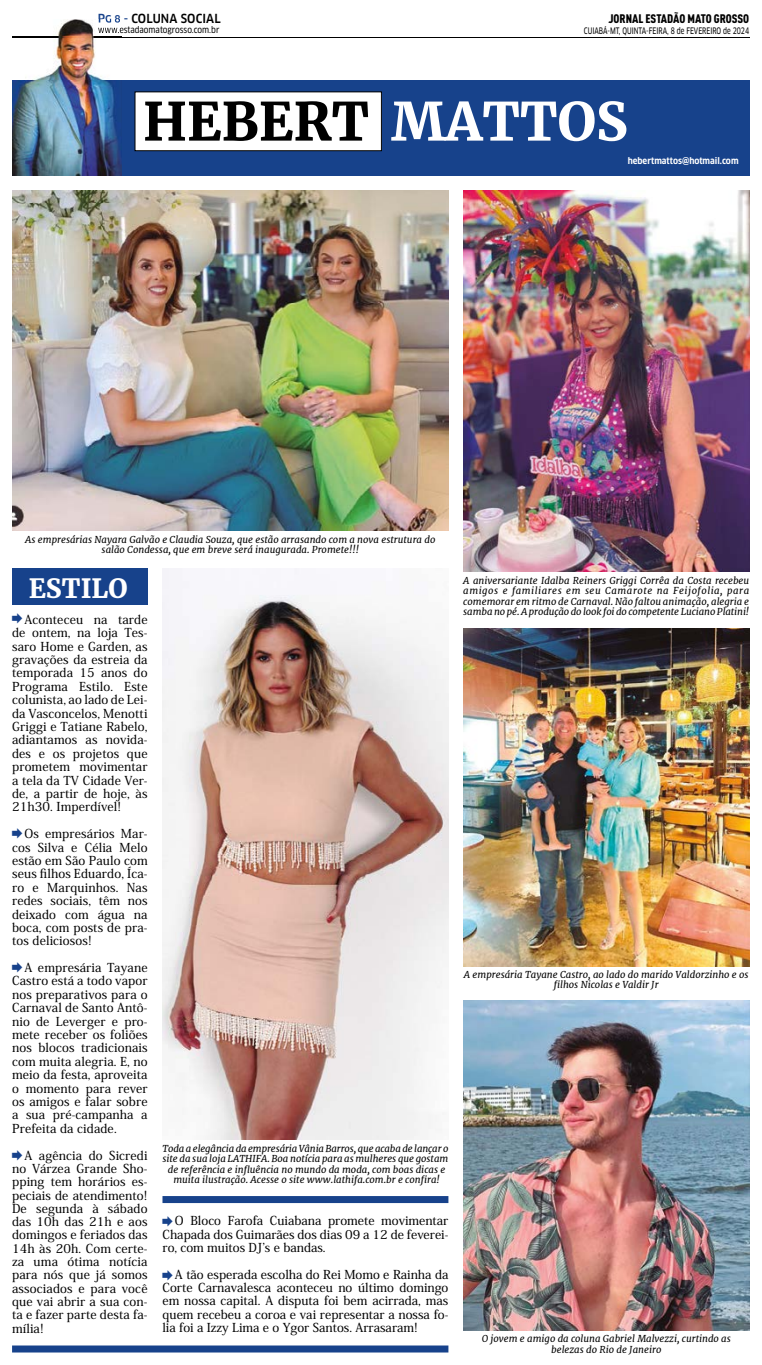
<style>
.page{position:relative;width:762px;height:1365px;background:#fff}
.page>*{position:absolute;margin:0;border:0;box-sizing:border-box;transform-origin:0 0}
.t1{font:700 52.5px "Merriweather";color:#000}
.t2{font:700 26.25px "Merriweather";color:#fff}
.t3{font:500 12.25px/13.4px "Koz Min Pro";letter-spacing:.01em;color:#000;text-align:justify}
.t4{font:12.25px "DIN Cond Black Alternate";color:#000}
.t5{font:500 condensed 12.25px "Clan OT";letter-spacing:.01em;color:#000}
.t6{font:italic 9.62px/10.5px "Merriweather";color:#000;text-align:center}
.t7{font:8.75px "Clan OT Narrow News";color:#000;scale:.8 1}
.t8{font:8.75px "Clan OT Narrow News";color:#000;scale:.96 1}
.t9{font:700 condensed 8.75px "Clan OT";color:#fff}
.s1{color:#17428b}
.s2{font-size:10.5px;color:#17428b}
.s3{color:#fff}
</style>
<div class="page">
<hr style="left:12px;top:37px;width:737px;height:1px;background:#000">
<div style="left:12px;top:80px;width:737px;height:95px;background:#17428b"></div>
<div style="left:135px;top:92px;width:246px;height:59px;background:#fff"></div>
<div style="left:135px;top:92px;width:246px;height:59px;border:1px solid #000"></div>
<img style="left:12px;top:19px;width:109px;height:157px">
<img style="left:12px;top:37px;width:109px;height:1px">
<svg style="left:99px;top:19px;width:6px;height:3px"></svg>
<img style="left:106px;top:19px;width:14px;height:4px">
<img style="left:98px;top:26px;width:23px;height:8px">
<img style="left:12px;top:190px;width:436px;height:340px">
<img style="left:463px;top:190px;width:286px;height:381px">
<img style="left:162px;top:568px;width:286px;height:571px">
<img style="left:463px;top:628px;width:286px;height:338px">
<img style="left:463px;top:1000px;width:286px;height:330px">
<div style="left:12px;top:568px;width:135px;height:37px;background:#17428b"></div>
<div style="left:12px;top:1345px;width:436px;height:7px;background:#17428b"></div>
<div style="left:162px;top:1195px;width:286px;height:7px;background:#17428b"></div>
<p class="t5" style="left:98px;top:11px;width:124px"><span class="s1">P</span><span class="s2">G 8</span> <span class="s1">-</span> COLUNA SOCIAL</p>
<p class="t8" style="left:98px;top:25px;width:128px">www.estadaomatogrosso.com.br</p>
<p class="t4" style="left:608px;top:11px;width:142px">JORNAL ESTADÃO MATO GROSSO</p>
<p class="t7" style="left:583px;top:25px;width:208px">CUIABÁ-MT, QUINTA-FEIRA, 8 de FEVEREIRO de 2024</p>
<h1 class="t1" style="left:143px;top:89px;width:486px">HEBERT <span class="s3">MATTOS</span></h1>
<p class="t9" style="left:627px;top:156px;width:112px">hebertmattos@hotmail.com</p>
<p class="t6" style="left:25px;top:534px;width:411px">As empresárias Nayara Galvão e Claudia Souza, que estão arrasando com a nova estrutura do salão Condessa, que em breve será inaugurada. Promete!!!</p>
<h2 class="t2" style="left:29px;top:572px;width:100px">ESTILO</h2>
<p class="t3" style="left:12px;top:612px;width:137px;text-indent:12px">Aconteceu na tarde de ontem, na loja Tes&shy;saro Home e Garden, as gravações da estreia da temporada 15 anos do Programa Estilo. Este colunista, ao lado de Lei&shy;da Vasconcelos, Menotti Griggi e Tatiane Rabelo, adiantamos as novida&shy;des e os projetos que prometem movimentar a tela da TV Cidade Ver&shy;de, a partir de hoje, às 21h30. Imperdível!</p>
<p class="t3" style="left:12px;top:826px;width:137px;text-indent:12px">Os empresários Mar&shy;cos Silva e Célia Melo estão em São Paulo com seus filhos Eduardo, Íca&shy;ro e Marquinhos. Nas redes sociais, têm nos deixado com água na boca, com posts de pra&shy;tos deliciosos!</p>
<p class="t3" style="left:12px;top:960px;width:137px;text-indent:12px">A empresária Tayane Castro está a todo vapor nos preparativos para o Carnaval de Santo Antô&shy;nio de Leverger e pro&shy;mete receber os foliões nos blocos tradicionais com muita alegria. E, no meio da festa, aproveita o momento para rever os amigos e falar sobre a sua pré-campanha a Prefeita da cidade.</p>
<p class="t3" style="left:12px;top:1147px;width:137px;text-indent:12px">A agência do Sicredi no Várzea Grande Sho&shy;pping tem horários es&shy;peciais de atendimento!<br>De segunda à sábado das 10h das 21h e aos domingos e feriados das 14h às 20h. Com certe&shy;za uma ótima notícia para nós que já somos associados e para você que vai abrir a sua con&shy;ta e fazer parte desta fa&shy;mília!</p>
<p class="t6" style="left:162px;top:1142px;width:287px">Toda a elegância da empresária Vânia Barros, que acaba de lançar o site da sua loja LATHIFA. Boa notícia para as mulheres que gostam de referência e influência no mundo da moda, com boas dicas e muita ilustração. Acesse o site www.lathifa.com.br e confira!</p>
<p class="t3" style="left:162px;top:1213px;width:287px;text-indent:12px">O Bloco Farofa Cuiabana promete movimentar Chapada dos Guimarães dos dias 09 a 12 de feverei&shy;ro, com muitos DJ’s e bandas.</p>
<p class="t3" style="left:162px;top:1266px;width:287px;text-indent:12px">A tão esperada escolha do Rei Momo e Rainha da Corte Carnavalesca aconteceu no último domingo em nossa capital. A disputa foi bem acirrada, mas quem recebeu a coroa e vai representar a nossa fo&shy;lia foi a Izzy Lima e o Ygor Santos. Arrasaram!</p>
<p class="t6" style="left:463px;top:574px;width:287px;text-align:justify">A aniversariante Idalba Reiners Griggi Corrêa da Costa recebeu amigos e familiares em seu Camarote na Feijofolia, para comemorar em ritmo de Carnaval. Não faltou animação, alegria e samba no pé. A produção do look foi do competente Luciano Platini!</p>
<p class="t6" style="left:464px;top:969px;width:286px">A empresária Tayane Castro, ao lado do marido Valdorzinho e os filhos Nicolas e Valdir Jr</p>
<p class="t6" style="left:481px;top:1333px;width:251px">O jovem e amigo da coluna Gabriel Malvezzi, curtindo as belezas do Rio de Janeiro</p>
</div>
